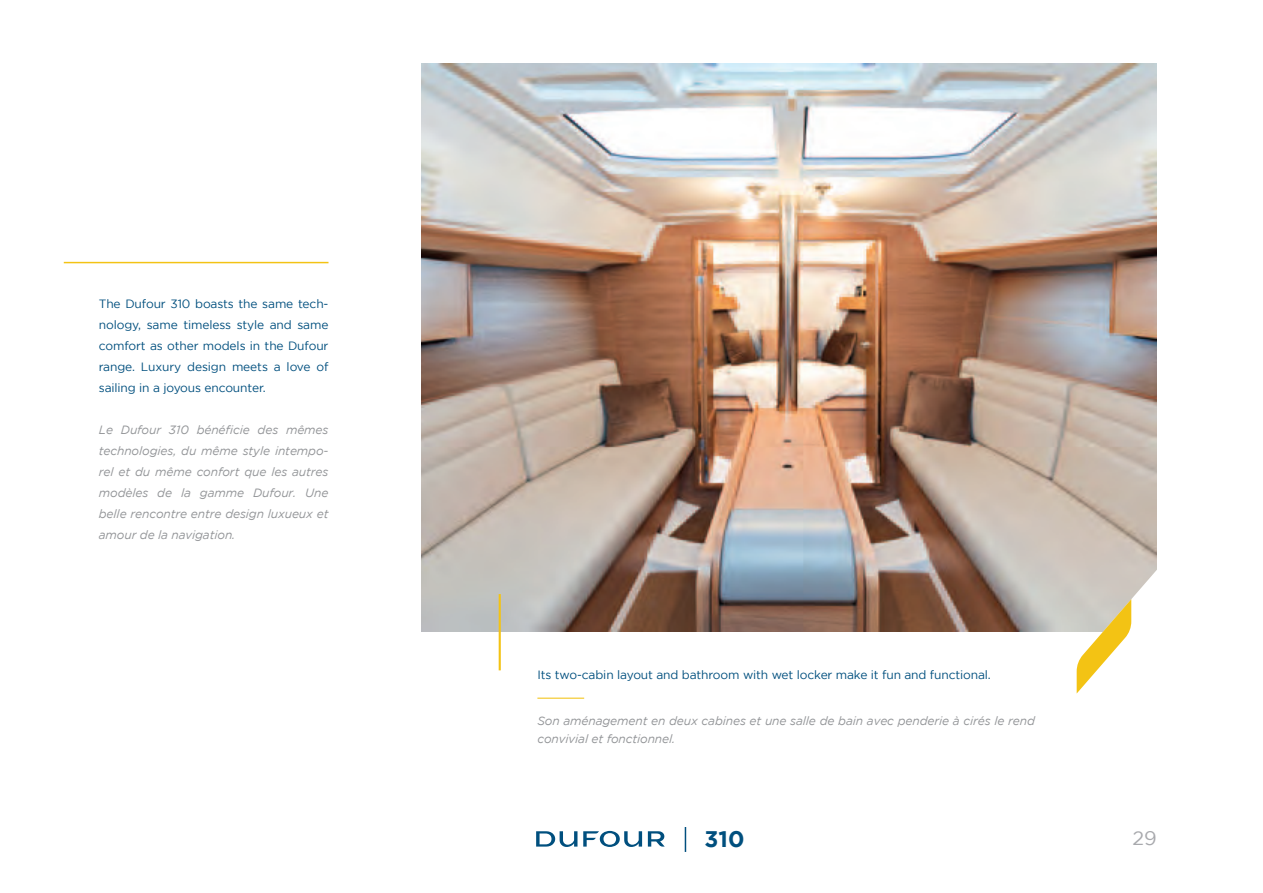
<style>
.page{position:relative;width:1263px;height:893px;background:#fff}
.page>*{position:absolute;margin:0;border:0;box-sizing:border-box;transform-origin:0 0}
.t1{font:700 22.5px "Gotham";color:#004f7e}
.t2{font:19.5px "Gotham";color:#a8a9ad}
.t3{font:italic 12px/21px "Gotham";letter-spacing:-.01em;color:#939598;text-align:justify}
.t4{font:12px/21px "Gotham";letter-spacing:-.01em;color:#004f7e;text-align:justify}
</style>
<div class="page">
<img style="left:421px;top:64px;width:736px;height:567px">
<hr style="left:64px;top:262px;width:264px;height:1px;background:#f3c314">
<hr style="left:499px;top:594px;width:2px;height:76px;background:#f3c314">
<hr style="left:537px;top:698px;width:47px;height:1px;background:#f3c314">
<svg style="left:1077px;top:568px;width:80px;height:125px"></svg>
<svg style="left:648px;top:831px;width:17px;height:16px"></svg>
<svg style="left:536px;top:831px;width:41px;height:16px"></svg>
<svg style="left:583px;top:831px;width:59px;height:16px"></svg>
<svg style="left:685px;top:827px;width:1px;height:25px"></svg>
<p class="t4" style="left:99px;top:294px;width:231px">The Dufour 310 boasts the same tech&shy;nology, same timeless style and same comfort as other models in the Dufour range. Luxury design meets a love of sailing in a joyous encounter.</p>
<p class="t3" style="left:99px;top:420px;width:231px">Le Dufour 310 bénéficie des mêmes technologies, du même style intempo&shy;rel et du même confort que les autres modèles de la gamme Dufour. Une belle rencontre entre design luxueux et amour de la navigation.</p>
<p class="t4" style="left:537px;top:664px;width:455px">Its two-cabin layout and bathroom with wet locker make it fun and functional.</p>
<p class="t3" style="left:537px;top:712px;width:499px;line-height:18px">Son aménagement en deux cabines et une salle de bain avec penderie à cirés le rend convivial et fonctionnel.</p>
<h1 class="t1" style="left:705px;top:826px;width:41px">310</h1>
<h2 class="t2" style="left:1132px;top:827px;width:26px">29</h2>
</div>
